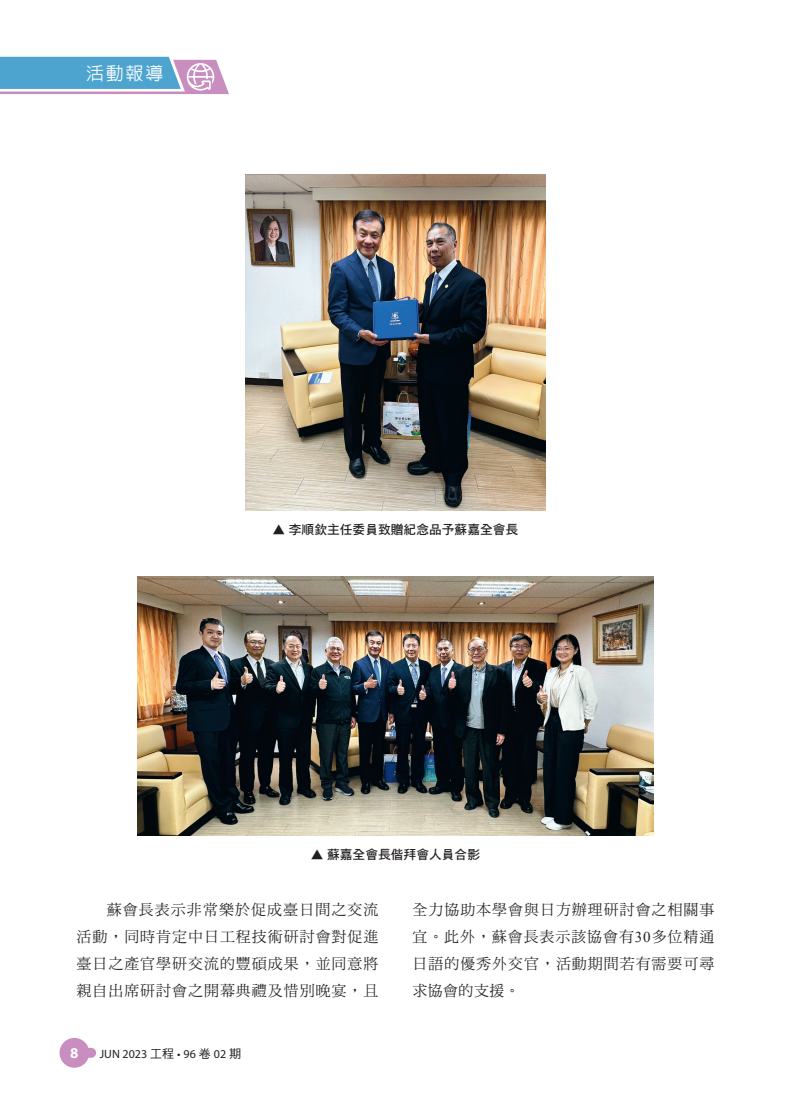
<style>
.page{position:relative;width:808px;height:1106px;background:#fff}
.page>*{position:absolute;margin:0;border:0;box-sizing:border-box;transform-origin:0 0}
.t1{font:500 18px "AR Hei B5";color:#fff}
.t2{font:15px/27px "DF Ming Std W5";letter-spacing:.06em;color:#231f20;text-align:justify}
.t3{font:700 15px "Myriad Pro";color:#fff}
.t4{font:12.75px "DF Hei Std W7";color:#231f20}
.t5{font:12px "Myriad Pro";color:#231f20}
.s1{font-family:"DF Hei Std W5"}
.s2{font-family:"Times New Roman"}
</style>
<div class="page">
<div style="left:60px;top:1037px;width:29px;height:30px;background:#c78ebf;border-radius:50%"></div>
<div style="left:70px;top:1047px;width:26px;height:10px;background:#c78ebf;border-radius:5px"></div>
<svg style="left:0;top:57px;width:229px;height:37px;background:#7eadd2"></svg>
<img style="left:245px;top:174px;width:301px;height:336px">
<img style="left:138px;top:577px;width:515px;height:258px">
<p class="t1" style="left:86px;top:64px;width:79px">活動報導</p>
<p class="t4" style="left:273px;top:523px;width:247px">▲ 李順欽主任委員致贈紀念品予蘇嘉全會長</p>
<p class="t4" style="left:311px;top:847px;width:171px">▲ 蘇嘉全會長偕拜會人員合影</p>
<p class="t2" style="left:77px;top:895px;width:303px;text-indent:30px">蘇會長表示非常樂於促成臺日間之交流活動，同時肯定中日工程技術研討會對促進臺日之產官學研交流的豐碩成果，並同意將親自出席研討會之開幕典禮及惜別晚宴，且</p>
<p class="t3" style="left:70px;top:1043px;width:10px">8</p>
<p class="t5" style="left:100px;top:1046px;width:143px">JUN 2023 <span class="s1">工程</span> • 96 <span class="s1">卷</span> 02 <span class="s1">期</span></p>
<p class="t2" style="left:412px;top:895px;width:303px">全力協助本學會與日方辦理研討會之相關事宜。此外，蘇會長表示該協會有<span class="s2">30</span>多位精通日語的優秀外交官，活動期間若有需要可尋求協會的支援。</p>
</div>
